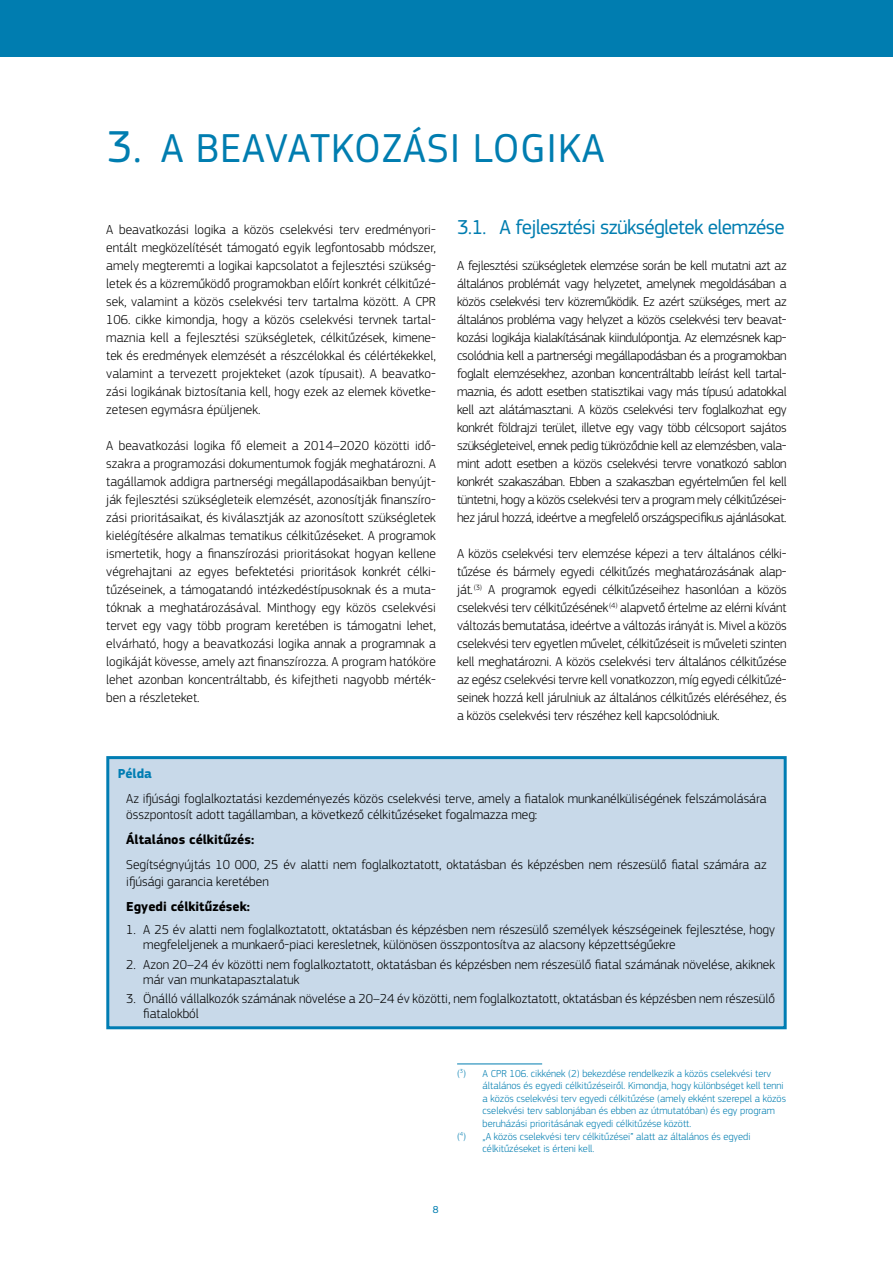
<style>
.page{position:relative;width:893px;height:1263px;background:#fff}
.page>*{position:absolute;margin:0;border:0;box-sizing:border-box;transform-origin:0 0}
.t1{font:42px "EC Square Sans Pro";letter-spacing:.02em;color:#007db0}
.t2{font:21px "EC Square Sans Pro";letter-spacing:-.03em;color:#007db0}
.Body{font:300 13.5px/18px "EC Square Sans Pro";color:#000;text-align:justify}
.Box_Body{font:300 13.5px/16.5px "EC Square Sans Pro";color:#000}
.Box_Body-2{font:700 13.5px "EC Square Sans Pro";color:#000}
.Title_table{font:700 13.5px "EC Square Sans Pro";color:#007db3}
.t3{font:300 10.5px/12.6px "EC Square Sans Pro";color:#007db0}
.t4{font:10.5px "EC Square Sans Pro";color:#007db0}
.s1{font-size:46.5px}
</style>
<div class="page">
<div style="left:0;top:0;width:893px;height:57px;background:#007db0"></div>
<hr style="left:457px;top:1064px;width:85px;height:1px;background:#007db0">
<div style="left:108px;top:758px;width:677px;height:270px;background:#c8d9e9"></div>
<div style="left:106px;top:756px;width:681px;height:273px;border:3px solid #007db3"></div>
<p class="t1" style="left:107px;top:124px;width:500px"><span class="s1">3.</span> A BEAVATKOZÁSI LOGIKA</p>
<p class="Body" style="left:106px;top:220px;width:331px">A beavatkozási logika a közös cselekvési terv eredményori&shy;entált megközelítését támogató egyik legfontosabb módszer, amely megteremti a logikai kapcsolatot a fejlesztési szükség&shy;letek és a közreműködő programokban előírt konkrét célkitűzé&shy;sek, valamint a közös cselekvési terv tartalma között. A CPR 106. cikke kimondja, hogy a közös cselekvési tervnek tartal&shy;maznia kell a fejlesztési szükségletek, célkitűzések, kimene&shy;tek és eredmények elemzését a részcélokkal és célértékekkel, valamint a tervezett projekteket (azok típusait). A beavatko&shy;zási logikának biztosítania kell, hogy ezek az elemek követke&shy;zetesen egymásra épüljenek.</p>
<p class="Body" style="left:106px;top:436px;width:331px">A beavatkozási logika fő elemeit a 2014–2020 közötti idő&shy;szakra a programozási dokumentumok fogják meghatározni. A tagállamok addigra partnerségi megállapodásaikban benyújt&shy;ják fejlesztési szükségleteik elemzését, azonosítják finanszíro&shy;zási prioritásaikat, és kiválasztják az azonosított szükségletek kielégítésére alkalmas tematikus célkitűzéseket. A programok ismertetik, hogy a finanszírozási prioritásokat hogyan kellene végrehajtani az egyes befektetési prioritások konkrét célki&shy;tűzéseinek, a támogatandó intézkedéstípusoknak és a muta&shy;tóknak a meghatározásával. Minthogy egy közös cselekvési tervet egy vagy több program keretében is támogatni lehet, elvárható, hogy a beavatkozási logika annak a programnak a logikáját kövesse, amely azt finanszírozza. A program hatóköre lehet azonban koncentráltabb, és kifejtheti nagyobb mérték&shy;ben a részleteket.</p>
<p class="t2" style="left:457px;top:215px;width:329px">3.1. A fejlesztési szükségletek elemzése</p>
<p class="Body" style="left:457px;top:256px;width:331px">A fejlesztési szükségletek elemzése során be kell mutatni azt az általános problémát vagy helyzetet, amelynek megoldásában a közös cselekvési terv közreműködik. Ez azért szükséges, mert az általános probléma vagy helyzet a közös cselekvési terv beavat&shy;kozási logikája kialakításának kiindulópontja. Az elemzésnek kap&shy;csolódnia kell a partnerségi megállapodásban és a programokban foglalt elemzésekhez, azonban koncentráltabb leírást kell tartal&shy;maznia, és adott esetben statisztikai vagy más típusú adatokkal kell azt alátámasztani. A közös cselekvési terv foglalkozhat egy konkrét földrajzi terület, illetve egy vagy több célcsoport sajátos szükségleteivel, ennek pedig tükröződnie kell az elemzésben, vala&shy;mint adott esetben a közös cselekvési tervre vonatkozó sablon konkrét szakaszában. Ebben a szakaszban egyértelműen fel kell tüntetni, hogy a közös cselekvési terv a program mely célkitűzései&shy;hez járul hozzá, ideértve a megfelelő országspecifikus ajánlásokat.</p>
<p class="Body" style="left:457px;top:544px;width:331px">A közös cselekvési terv elemzése képezi a terv általános célki&shy;tűzése és bármely egyedi célkitűzés meghatározásának alap&shy;ját.<sup>(3)</sup> A programok egyedi célkitűzéseihez hasonlóan a közös cselekvési terv célkitűzésének<sup>(4)</sup> alapvető értelme az elérni kívánt változás bemutatása, ideértve a változás irányát is. Mivel a közös cselekvési terv egyetlen művelet, célkitűzéseit is műveleti szinten kell meghatározni. A közös cselekvési terv általános célkitűzése az egész cselekvési tervre kell vonatkozzon, míg egyedi célkitűzé&shy;seinek hozzá kell járulniuk az általános célkitűzés eléréséhez, és a közös cselekvési terv részéhez kell kapcsolódniuk.</p>
<h5 class="Title_table" style="left:118px;top:765px;width:36px">Példa</h5>
<p class="Box_Body" style="left:126px;top:790px;width:642px">Az ifjúsági foglalkoztatási kezdeményezés közös cselekvési terve, amely a fiatalok munkanélküliségének felszámolására összpontosít adott tagállamban, a következő célkitűzéseket fogalmazza meg:</p>
<p class="Box_Body-2" style="left:126px;top:832px;width:129px">Általános célkitűzés:</p>
<p class="Box_Body" style="left:126px;top:856px;width:642px">Segítségnyújtás 10 000, 25 év alatti nem foglalkoztatott, oktatásban és képzésben nem részesülő fiatal számára az ifjúsági garancia keretében</p>
<p class="Box_Body-2" style="left:126px;top:898px;width:125px">Egyedi célkitűzések:</p>
<p class="Body" style="left:143px;top:922px;width:633px;line-height:15px;text-indent:-17px">1. A 25 év alatti nem foglalkoztatott, oktatásban és képzésben nem részesülő személyek készségeinek fejlesztése, hogy megfeleljenek a munkaerő-piaci keresletnek, különösen összpontosítva az alacsony képzettségűekre</p>
<p class="Body" style="left:143px;top:956px;width:633px;line-height:15px;text-indent:-17px">2. Azon 20–24 év közötti nem foglalkoztatott, oktatásban és képzésben nem részesülő fiatal számának növelése, akiknek már van munkatapasztalatuk</p>
<p class="Body" style="left:143px;top:991px;width:633px;line-height:15px;text-indent:-17px">3. Önálló vállalkozók számának növelése a 20–24 év közötti, nem foglalkoztatott, oktatásban és képzésben nem részesülő fiatalokból</p>
<p class="t3" style="left:483px;top:1067px;width:305px;text-indent:-26px">(<sup>3</sup>) A CPR 106. cikkének (2) bekezdése rendelkezik a közös cselekvési terv általános és egyedi célkitűzéseiről. Kimondja, hogy különbséget kell tenni a közös cselekvési terv egyedi célkitűzése (amely ekként szerepel a közös cselekvési terv sablonjában és ebben az útmutatóban) és egy program beruházási prioritásának egyedi célkitűzése között.</p>
<p class="t3" style="left:483px;top:1130px;width:269px;text-indent:-26px">(<sup>4</sup>) „A közös cselekvési terv célkitűzései” alatt az általános és egyedi célkitűzéseket is érteni kell.</p>
<p class="t4" style="left:433px;top:1203px;width:7px">8</p>
</div>
